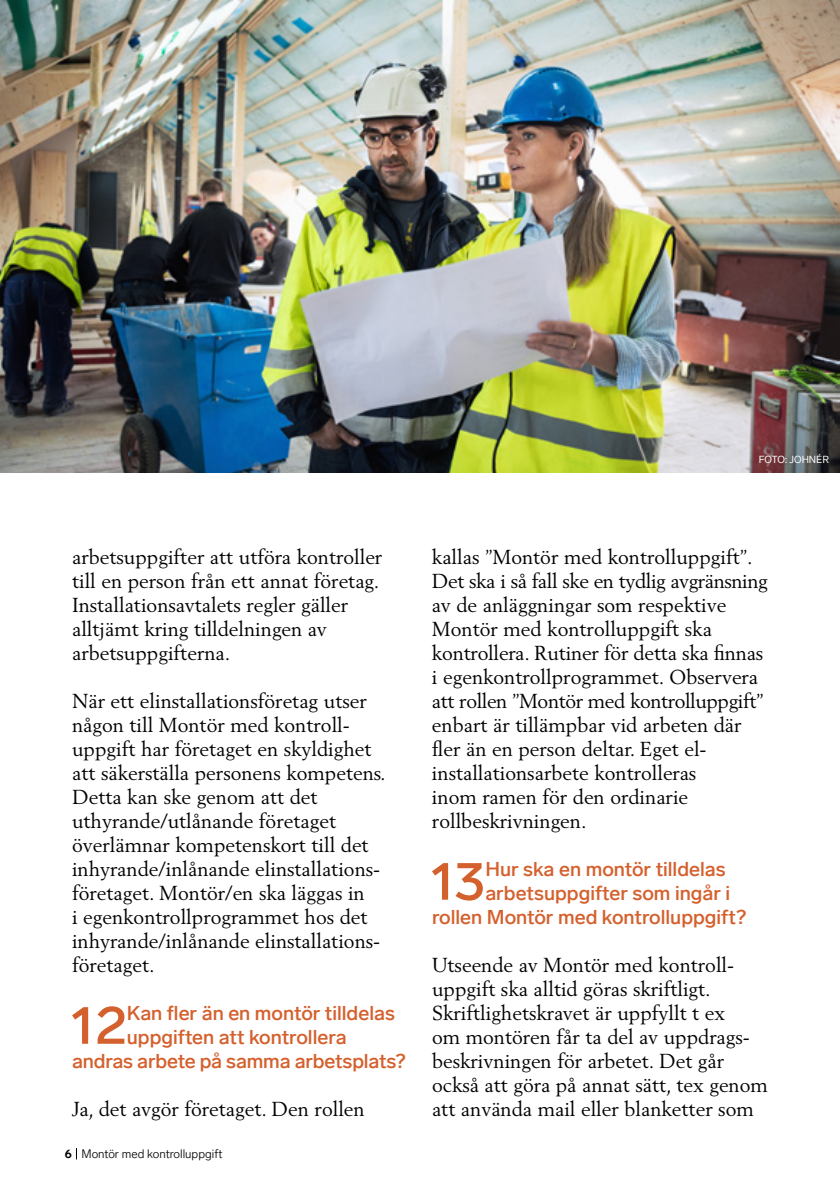
<style>
.page{position:relative;width:840px;height:1191px;background:#fff}
.page>*{position:absolute;margin:0;border:0;box-sizing:border-box;transform-origin:0 0}
.t1{font:500 53.8px "Lab Grotesque";color:#d4602d}
.t2{font:20px/24px "Berling";color:#000}
.t3{font:500 20px "Lab Grotesque";color:#d4602d}
.t4{font:300 12px "Lab Grotesque";color:#000}
.t5{font:10px "Lab Grotesque";color:#fff}
.s1{font-weight:700}
</style>
<div class="page">
<img style="left:0;top:0;width:839px;height:472px">
<p class="t5" style="left:758px;top:453px;width:72px">FOTO: JOHNÉR</p>
<p class="t2" style="left:72px;top:544px;width:311px">arbetsuppgifter att utföra kontroller till en person från ett annat företag.<br>Installationsavtalets regler gäller alltjämt kring tilldelningen av arbetsuppgifterna.</p>
<p class="t2" style="left:72px;top:688px;width:315px">När ett elinstallationsföretag utser någon till Montör med kontroll&shy;uppgift har företaget en skyldighet att säkerställa personens kompetens.<br>Detta kan ske genom att det uthyrande/utlånande företaget överlämnar kompetenskort till det inhyrande/inlånande elinstallations&shy;företaget. Montör/en ska läggas in<br>i egenkontrollprogrammet hos det inhyrande/inlånande elinstallations&shy;företaget.</p>
<h1 class="t1" style="left:71px;top:993px;width:58px">12</h1>
<p class="t3" style="left:127px;top:1001px;width:269px">Kan fler än en montör tilldelas</p>
<p class="t3" style="left:127px;top:1025px;width:221px">uppgiften att kontrollera</p>
<p class="t3" style="left:72px;top:1049px;width:334px">andras arbete på samma arbetsplats?</p>
<p class="t2" style="left:72px;top:1096px;width:294px">Ja, det avgör företaget. Den rollen</p>
<p class="t4" style="left:65px;top:1146px;width:159px"><span class="s1">6</span> Montör med kontrolluppgift</p>
<p class="t2" style="left:432px;top:544px;width:337px">kallas ”Montör med kontrolluppgift”.<br>Det ska i så fall ske en tydlig avgränsning av de anläggningar som respektive Montör med kontrolluppgift ska kontrollera. Rutiner för detta ska finnas i egenkontrollprogrammet. Observera att rollen ”Montör med kontrolluppgift” enbart är tillämpbar vid arbeten där fler än en person deltar. Eget el&shy;installationsarbete kontrolleras<br>inom ramen för den ordinarie rollbeskrivningen.</p>
<h1 class="t1" style="left:430px;top:849px;width:56px">13</h1>
<p class="t3" style="left:485px;top:857px;width:242px">Hur ska en montör tilldelas</p>
<p class="t3" style="left:485px;top:881px;width:246px">arbetsuppgifter som ingår i</p>
<p class="t3" style="left:432px;top:905px;width:315px">rollen Montör med kontrolluppgift?</p>
<p class="t2" style="left:432px;top:952px;width:337px">Utseende av Montör med kontroll&shy;uppgift ska alltid göras skriftligt.<br>Skriftlighetskravet är uppfyllt t ex<br>om montören får ta del av uppdrags&shy;beskrivningen för arbetet. Det går också att göra på annat sätt, tex genom att använda mail eller blanketter som</p>
</div>
